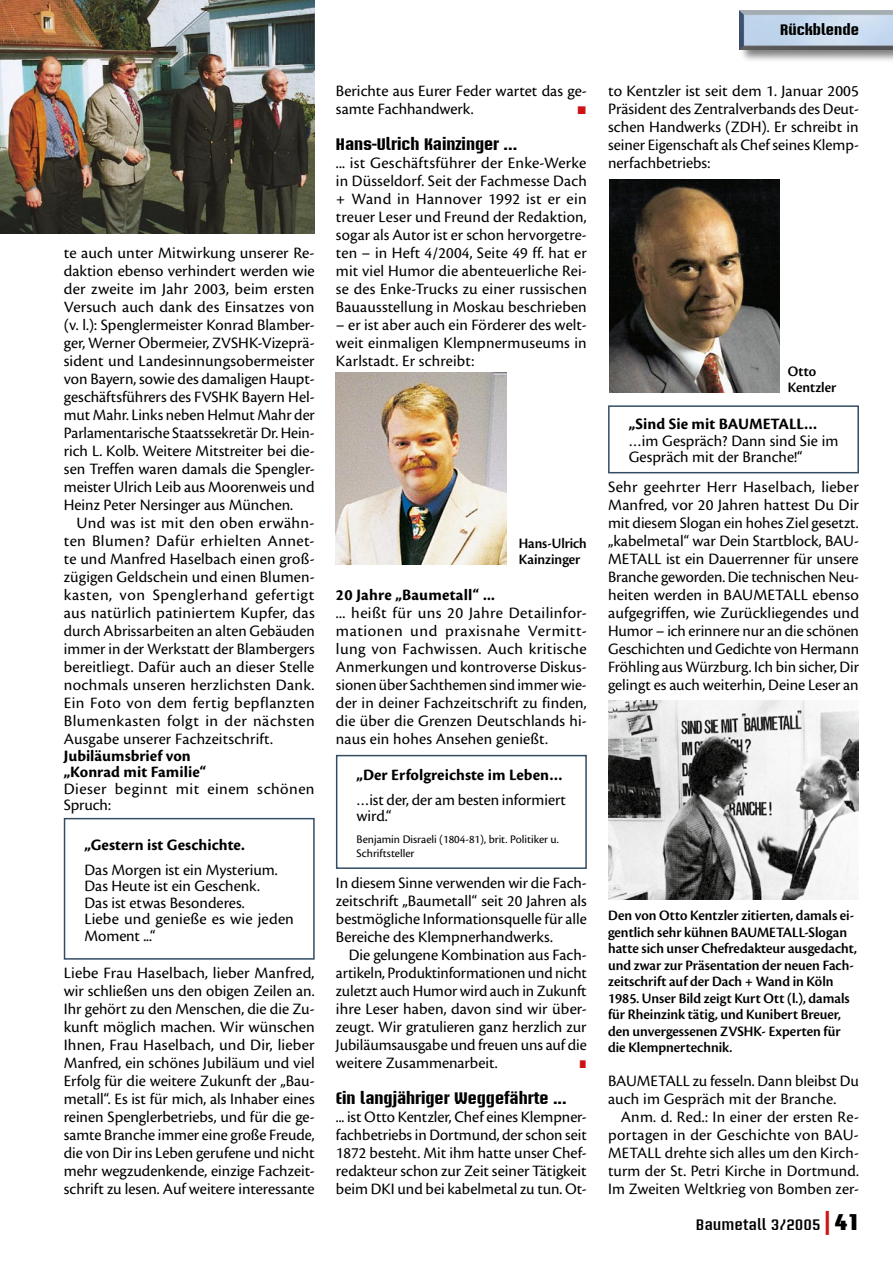
<style>
.page{position:relative;width:893px;height:1263px;background:#fff}
.page>*{position:absolute;margin:0;border:0;box-sizing:border-box;transform-origin:0 0}
.t1{font:18px "European Pi Std 3";color:#cd1316}
.t2{font:18px "European Pi Std 3";color:#cd1316;scale:.75 1}
.t3{font:16.5px/18px "Cronos Pro";color:#000;text-align:justify}
.t4{font:700 16.5px/16.5px "Cronos Pro";letter-spacing:.005em;color:#000}
.t5{font:700 16.5px "Briem Akademi Std";color:#000}
.t6{font:16.5px/16.5px "Cronos Pro";letter-spacing:.025em;color:#000}
.t7{font:15px/16.5px "Cronos Pro Semibold Disp";color:#000}
.t8{font:600 15px "Briem Akademi Std";color:#000}
.t9{font:700 15px "Briem Akademi Std";color:#000}
.t10{font:12px/13.5px "Cronos Pro";color:#000}
.s1{font-size:24px;color:#cd1316}
.s2{font-weight:900;font-size:22.5px}
</style>
<div class="page">
<div style="left:738px;top:9px;width:155px;height:54px;background:#000;opacity:.5"></div>
<img style="left:740px;top:11px;width:153px;height:38px">
<img style="left:0;top:0;width:315px;height:234px">
<img style="left:336px;top:373px;width:170px;height:191px">
<img style="left:609px;top:180px;width:170px;height:212px">
<img style="left:608px;top:701px;width:251px;height:199px">
<div style="left:608px;top:405px;width:251px;height:68px;border:2px solid #324d64"></div>
<div style="left:64px;top:818px;width:251px;height:142px;border:2px solid #324d64"></div>
<div style="left:336px;top:755px;width:251px;height:114px;border:2px solid #324d64"></div>
<p class="t3" style="left:64px;top:244px;width:253px">te auch unter Mitwirkung unserer Re&shy;daktion ebenso verhindert werden wie der zweite im Jahr 2003, beim ersten Versuch auch dank des Einsatzes von (v. l.): Spenglermeister Konrad Blamber&shy;ger, Werner Obermeier, ZVSHK-Vizeprä&shy;sident und Landesinnungsobermeister von Bayern, sowie des damaligen Haupt&shy;geschäftsführers des FVSHK Bayern Hel&shy;mut Mahr. Links neben Helmut Mahr der Parlamentarische Staatssekretär Dr. Hein&shy;rich L. Kolb. Weitere Mitstreiter bei die&shy;sen Treffen waren damals die Spengler&shy;meister Ulrich Leib aus Moorenweis und Heinz Peter Nersinger aus München.</p>
<p class="t3" style="left:64px;top:514px;width:253px;text-indent:13px">Und was ist mit den oben erwähn&shy;ten Blumen? Dafür erhielten Annet&shy;te und Manfred Haselbach einen groß&shy;zügigen Geldschein und einen Blumen&shy;kasten, von Spenglerhand gefertigt aus natürlich patiniertem Kupfer, das durch Abrissarbeiten an alten Gebäuden immer in der Werkstatt der Blambergers bereitliegt. Dafür auch an dieser Stelle nochmals unseren herzlichsten Dank.<br>Ein Foto von dem fertig bepflanzten Blumenkasten folgt in der nächsten Ausgabe unserer Fachzeitschrift.</p>
<p class="t4" style="left:64px;top:747px;width:144px">Jubiläumsbrief von „Konrad mit Familie“</p>
<p class="t6" style="left:64px;top:780px;width:252px">Dieser beginnt mit einem schönen<br>Spruch:</p>
<p class="t4" style="left:84px;top:836px;width:162px">„Gestern ist Geschichte.</p>
<p class="t3" style="left:84px;top:861px;width:211px;line-height:16.5px;text-align:left">Das Morgen ist ein Mysterium.<br>Das Heute ist ein Geschenk.<br>Das ist etwas Besonderes.<br>Liebe und genieße es wie jeden<br>Moment ...“</p>
<p class="t3" style="left:64px;top:964px;width:253px">Liebe Frau Haselbach, lieber Manfred, wir schließen uns den obigen Zeilen an.<br>Ihr gehört zu den Menschen, die die Zu&shy;kunft möglich machen. Wir wünschen Ihnen, Frau Haselbach, und Dir, lieber Manfred, ein schönes Jubiläum und viel Erfolg für die weitere Zukunft der „Bau&shy;metall“. Es ist für mich, als Inhaber eines reinen Spenglerbetriebs, und für die ge&shy;samte Branche immer eine große Freude, die von Dir ins Leben gerufene und nicht mehr wegzudenkende, einzige Fachzeit&shy;schrift zu lesen. Auf weitere interessante</p>
<p class="t3" style="left:336px;top:82px;width:252px">Berichte aus Eurer Feder wartet das ge&shy;samte Fachhandwerk.</p>
<p class="t1" style="left:577px;top:96px;width:12px">▪</p>
<p class="t5" style="left:336px;top:135px;width:183px">Hans-Ulrich Kainzinger ...</p>
<p class="t3" style="left:336px;top:154px;width:253px">... ist Geschäftsführer der Enke-Werke in Düsseldorf. Seit der Fachmesse Dach + Wand in Hannover 1992 ist er ein treuer Leser und Freund der Redaktion, sogar als Autor ist er schon hervorgetre&shy;ten – in Heft 4/2004, Seite 49 ff. hat er mit viel Humor die abenteuerliche Rei&shy;se des Enke-Trucks zu einer russischen Bauausstellung in Moskau beschrieben</p>
<p class="t3" style="left:336px;top:316px;width:252px">– er ist aber auch ein Förderer des welt&shy;weit einmaligen Klempnermuseums in Karlstadt. Er schreibt:</p>
<p class="t7" style="left:519px;top:535px;width:70px">Hans-Ulrich<br>Kainzinger</p>
<p class="t4" style="left:336px;top:587px;width:160px">20 Jahre „Baumetall“ ...</p>
<p class="t3" style="left:336px;top:604px;width:252px">... heißt für uns 20 Jahre Detailinfor&shy;mationen und praxisnahe Vermitt&shy;lung von Fachwissen. Auch kritische An- merkungen und kontroverse Diskus&shy;sionen über Sachthemen sind immer wie&shy;der in deiner Fachzeitschrift zu finden, die über die Grenzen Deutschlands hi&shy;naus ein hohes Ansehen genießt.</p>
<p class="t4" style="left:357px;top:767px;width:208px">„Der Erfolgreichste im Leben…</p>
<p class="t3" style="left:357px;top:791px;width:211px;line-height:16.5px">…ist der, der am besten informiert wird.“</p>
<p class="t10" style="left:357px;top:833px;width:204px">Benjamin Disraeli (1804-81), brit. Politiker u.<br>Schriftsteller</p>
<p class="t3" style="left:336px;top:874px;width:252px">In diesem Sinne verwenden wir die Fach&shy;zeitschrift „Baumetall“ seit 20 Jahren als bestmögliche Informationsquelle für alle Bereiche des Klempnerhandwerks.</p>
<p class="t3" style="left:336px;top:946px;width:253px;text-indent:13px">Die gelungene Kombination aus Fach&shy;artikeln, Produktinformationen und nicht zuletzt auch Humor wird auch in Zukunft ihre Leser haben, davon sind wir über&shy;zeugt. Wir gratulieren ganz herzlich zur Jubiläumsausgabe und freuen uns auf die weitere Zusammenarbeit.</p>
<p class="t2" style="left:579px;top:1050px;width:12px">▪</p>
<p class="t5" style="left:336px;top:1089px;width:232px">Ein langjähriger Weggefährte ...</p>
<p class="t3" style="left:336px;top:1108px;width:252px">... ist Otto Kentzler, Chef eines Klempner&shy;fachbetriebs in Dortmund, der schon seit 1872 besteht. Mit ihm hatte unser Chef&shy;redakteur schon zur Zeit seiner Tätigkeit beim DKI und bei kabelmetal zu tun. Ot-</p>
<p class="t9" style="left:780px;top:22px;width:80px">Rückblende</p>
<p class="t3" style="left:608px;top:82px;width:252px">to Kentzler ist seit dem 1. Januar 2005<br>Präsident des Zentralverbands des Deut&shy;schen Handwerks (ZDH). Er schreibt in seiner Eigenschaft als Chef seines Klemp&shy;nerfachbetriebs:</p>
<p class="t7" style="left:788px;top:363px;width:50px">Otto<br>Kentzler</p>
<p class="t4" style="left:629px;top:416px;width:190px">„Sind Sie mit BAUMETALL…</p>
<p class="t3" style="left:629px;top:432px;width:211px;line-height:16.5px">…im Gespräch? Dann sind Sie im<br>Gespräch mit der Branche!“</p>
<p class="t3" style="left:608px;top:478px;width:253px">Sehr geehrter Herr Haselbach, lieber Manfred, vor 20 Jahren hattest Du Dir mit diesem Slogan ein hohes Ziel gesetzt. „kabelmetal“ war Dein Startblock, BAU-METALL ist ein Dauerrenner für unsere Branche geworden. Die technischen Neu&shy;heiten werden in BAUMETALL ebenso aufgegriffen, wie Zurückliegendes und Humor – ich erinnere nur an die schönen Geschichten und Gedichte von Hermann Fröhling aus Würzburg. Ich bin sicher, Dir gelingt es auch weiterhin, Deine Leser an</p>
<p class="t7" style="left:608px;top:907px;width:250px">Den von Otto Kentzler zitierten, damals ei&shy;gentlich sehr kühnen BAUMETALL-Slogan hatte sich unser Chefredakteur ausgedacht, und zwar zur Präsentation der neuen Fach&shy;zeitschrift auf der Dach + Wand in Köln 1985. Unser Bild zeigt Kurt Ott (l.), damals für Rheinzink tätig, und Kunibert Breuer, den unvergessenen ZVSHK- Experten für die Klempnertechnik.</p>
<p class="t3" style="left:608px;top:1072px;width:252px">BAUMETALL zu fesseln. Dann bleibst Du auch im Gespräch mit der Branche.</p>
<p class="t3" style="left:608px;top:1108px;width:252px;text-indent:13px">Anm. d. Red.: In einer der ersten Re&shy;portagen in der Geschichte von BAU-METALL drehte sich alles um den Kirch&shy;turm der St. Petri Kirche in Dortmund.<br>Im Zweiten Weltkrieg von Bomben zer-</p>
<p class="t8" style="left:696px;top:1216px;width:165px">Baumetall 3/2005 <span class="s1">|</span> <span class="s2">41</span></p>
</div>
